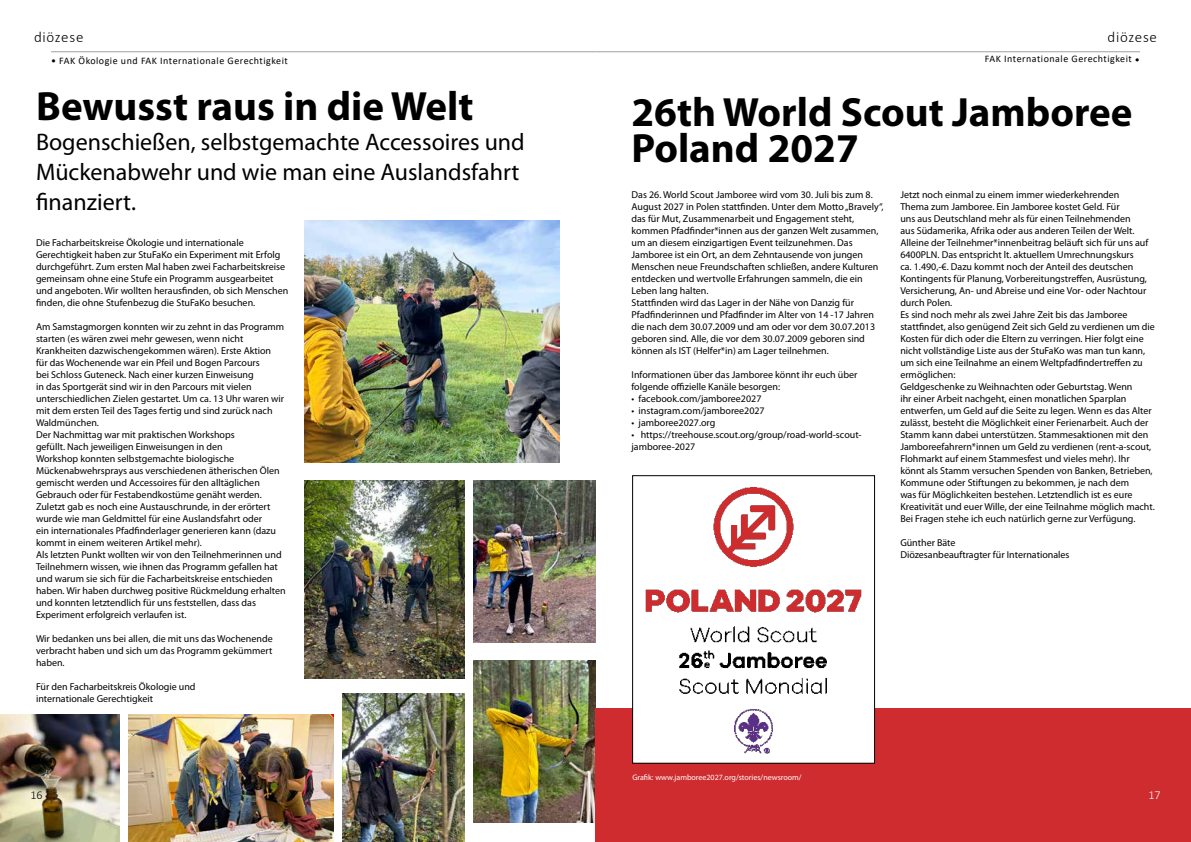
<style>
.page{position:relative;width:1191px;height:842px;background:#fff}
.page>*{position:absolute;margin:0;border:0;box-sizing:border-box;transform-origin:0 0}
.t1{font:700 41px/36px "Myriad Pro";color:#000}
.t2{font:24px/30px "Myriad Pro";color:#000}
.t3{font:300 15px "Calibri";letter-spacing:.05em;color:#000}
.t4{font:300 12px "Calibri";color:#000}
.t5{font:300 12px "Calibri";color:#fff}
.t6{font:10px/12px "Myriad Pro";color:#000}
.t7{font:10px "Calibri";letter-spacing:.05em;color:#000}
.t8{font:8px "Myriad Pro";color:#fff}
</style>
<div class="page">
<hr style="left:51px;top:51px;width:544px;height:1px;background:#9d9fa2">
<hr style="left:595px;top:51px;width:545px;height:1px;background:#9d9fa2">
<img style="left:305px;top:221px;width:254px;height:241px">
<img style="left:343px;top:693px;width:121px;height:149px">
<img style="left:305px;top:480px;width:159px;height:198px">
<img style="left:474px;top:480px;width:121px;height:162px">
<img style="left:0;top:714px;width:119px;height:128px">
<img style="left:128px;top:714px;width:205px;height:128px">
<img style="left:474px;top:660px;width:121px;height:162px">
<div style="left:595px;top:708px;width:596px;height:134px;background:#cf2c2f"></div>
<div style="left:632px;top:476px;width:242px;height:287px;background:#fff"></div>
<img style="left:645px;top:487px;width:216px;height:266px">
<div style="left:632px;top:475px;width:242px;height:288px;border:1px solid #000"></div>
<h3 class="t3" style="left:34px;top:28px;width:51px">diözese</h3>
<h3 class="t3" style="left:1107px;top:28px;width:51px">diözese</h3>
<p class="t7" style="left:51px;top:54px;width:238px">• FAK Ökologie und FAK Internationale Gerechtigkeit</p>
<p class="t7" style="left:985px;top:52px;width:156px">FAK Internationale Gerechtigkeit •</p>
<h1 class="t1" style="left:36px;top:87px;width:439px">Bewusst raus in die Welt</h1>
<h2 class="t2" style="left:36px;top:127px;width:490px">Bogenschießen, selbstgemachte Accessoires und<br>Mückenabwehr und wie man eine Auslandsfahrt finanziert.</h2>
<h1 class="t1" style="left:631px;top:93px;width:502px">26th World Scout Jamboree<br>Poland 2027</h1>
<p class="t6" style="left:900px;top:188px;width:256px">Jetzt noch einmal zu einem immer wiederkehrenden<br>Thema zum Jamboree. Ein Jamboree kostet Geld. Für<br>uns aus Deutschland mehr als für einen Teilnehmenden<br>aus Südamerika, Afrika oder aus anderen Teilen der Welt.<br>Alleine der Teilnehmer*innenbeitrag beläuft sich für uns auf 6400PLN. Das entspricht lt. aktuellem Umrechnungskurs<br>ca. 1.490,-€. Dazu kommt noch der Anteil des deutschen Kontingents für Planung, Vorbereitungstreffen, Ausrüstung, Versicherung, An- und Abreise und eine Vor- oder Nachtour durch Polen.<br>Es sind noch mehr als zwei Jahre Zeit bis das Jamboree stattfindet, also genügend Zeit sich Geld zu verdienen um die Kosten für dich oder die Eltern zu verringen. Hier folgt eine nicht vollständige Liste aus der StuFaKo was man tun kann, um sich eine Teilnahme an einem Weltpfadfindertreffen zu ermöglichen:<br>Geldgeschenke zu Weihnachten oder Geburtstag. Wenn<br>ihr einer Arbeit nachgeht, einen monatlichen Sparplan entwerfen, um Geld auf die Seite zu legen. Wenn es das Alter zulässt, besteht die Möglichkeit einer Ferienarbeit. Auch der Stamm kann dabei unterstützen. Stammesaktionen mit den Jamboreefahrern*innen um Geld zu verdienen (rent-a-scout, Flohmarkt auf einem Stammesfest und vieles mehr). Ihr könnt als Stamm versuchen Spenden von Banken, Betrieben, Kommune oder Stiftungen zu bekommen, je nach dem<br>was für Möglichkeiten bestehen. Letztendlich ist es eure Kreativität und euer Wille, der eine Teilnahme möglich macht.<br>Bei Fragen stehe ich euch natürlich gerne zur Verfügung.</p>
<p class="t6" style="left:900px;top:536px;width:171px">Günther Bäte<br>Diözesanbeauftragter für Internationales</p>
<p class="t6" style="left:631px;top:188px;width:253px">Das 26. World Scout Jamboree wird vom 30. Juli bis zum 8.<br>August 2027 in Polen stattfinden. Unter dem Motto „Bravely“, das für Mut, Zusammenarbeit und Engagement steht, kommen Pfadfinder*innen aus der ganzen Welt zusammen, um an diesem einzigartigen Event teilzunehmen. Das Jamboree ist ein Ort, an dem Zehntausende von jungen Menschen neue Freundschaften schließen, andere Kulturen entdecken und wertvolle Erfahrungen sammeln, die ein Leben lang halten.<br>Stattfinden wird das Lager in der Nähe von Danzig für Pfadfinderinnen und Pfadfinder im Alter von 14 -17 Jahren die nach dem 30.07.2009 und am oder vor dem 30.07.2013 geboren sind. Alle, die vor dem 30.07.2009 geboren sind können als IST (Helfer*in) am Lager teilnehmen.</p>
<p class="t6" style="left:631px;top:368px;width:227px">Informationen über das Jamboree könnt ihr euch über folgende offizielle Kanäle besorgen:</p>
<p class="t6" style="left:631px;top:392px;width:131px">• facebook.com/jamboree2027</p>
<p class="t6" style="left:631px;top:404px;width:135px">• instagram.com/jamboree2027</p>
<p class="t6" style="left:631px;top:416px;width:85px">• jamboree2027.org</p>
<p class="t6" style="left:631px;top:428px;width:232px">• https://treehouse.scout.org/group/road-world-scout&shy;jamboree-2027</p>
<p class="t6" style="left:36px;top:236px;width:254px">Die Facharbeitskreise Ökologie und internationale Gerechtigkeit haben zur StuFaKo ein Experiment mit Erfolg durchgeführt. Zum ersten Mal haben zwei Facharbeitskreise gemeinsam ohne eine Stufe ein Programm ausgearbeitet und angeboten. Wir wollten herausfinden, ob sich Menschen finden, die ohne Stufenbezug die StuFaKo besuchen.</p>
<p class="t6" style="left:36px;top:320px;width:251px">Am Samstagmorgen konnten wir zu zehnt in das Programm starten (es wären zwei mehr gewesen, wenn nicht Krankheiten dazwischengekommen wären). Erste Aktion<br>für das Wochenende war ein Pfeil und Bogen Parcours<br>bei Schloss Guteneck. Nach einer kurzen Einweisung<br>in das Sportgerät sind wir in den Parcours mit vielen unterschiedlichen Zielen gestartet. Um ca. 13 Uhr waren wir mit dem ersten Teil des Tages fertig und sind zurück nach Waldmünchen.<br>Der Nachmittag war mit praktischen Workshops<br>gefüllt. Nach jeweiligen Einweisungen in den<br>Workshop konnten selbstgemachte biologische Mückenabwehrsprays aus verschiedenen ätherischen Ölen gemischt werden und Accessoires für den alltäglichen Gebrauch oder für Festabendkostüme genäht werden.<br>Zuletzt gab es noch eine Austauschrunde, in der erörtert wurde wie man Geldmittel für eine Auslandsfahrt oder<br>ein internationales Pfadfinderlager generieren kann (dazu kommt in einem weiteren Artikel mehr).<br>Als letzten Punkt wollten wir von den Teilnehmerinnen und Teilnehmern wissen, wie ihnen das Programm gefallen hat und warum sie sich für die Facharbeitskreise entschieden haben. Wir haben durchweg positive Rückmeldung erhalten und konnten letztendlich für uns feststellen, dass das Experiment erfolgreich verlaufen ist.</p>
<p class="t6" style="left:36px;top:632px;width:238px;text-align:justify">Wir bedanken uns bei allen, die mit uns das Wochenende verbracht haben und sich um das Programm gekümmert haben.</p>
<p class="t6" style="left:36px;top:680px;width:161px">Für den Facharbeitskreis Ökologie und internationale Gerechtigkeit</p>
<p class="t8" style="left:632px;top:772px;width:171px">Grafik: www.jamboree2027.org/stories/newsroom/</p>
<p class="t4" style="left:30px;top:787px;width:14px">16</p>
<p class="t5" style="left:1148px;top:787px;width:14px">17</p>
</div>
